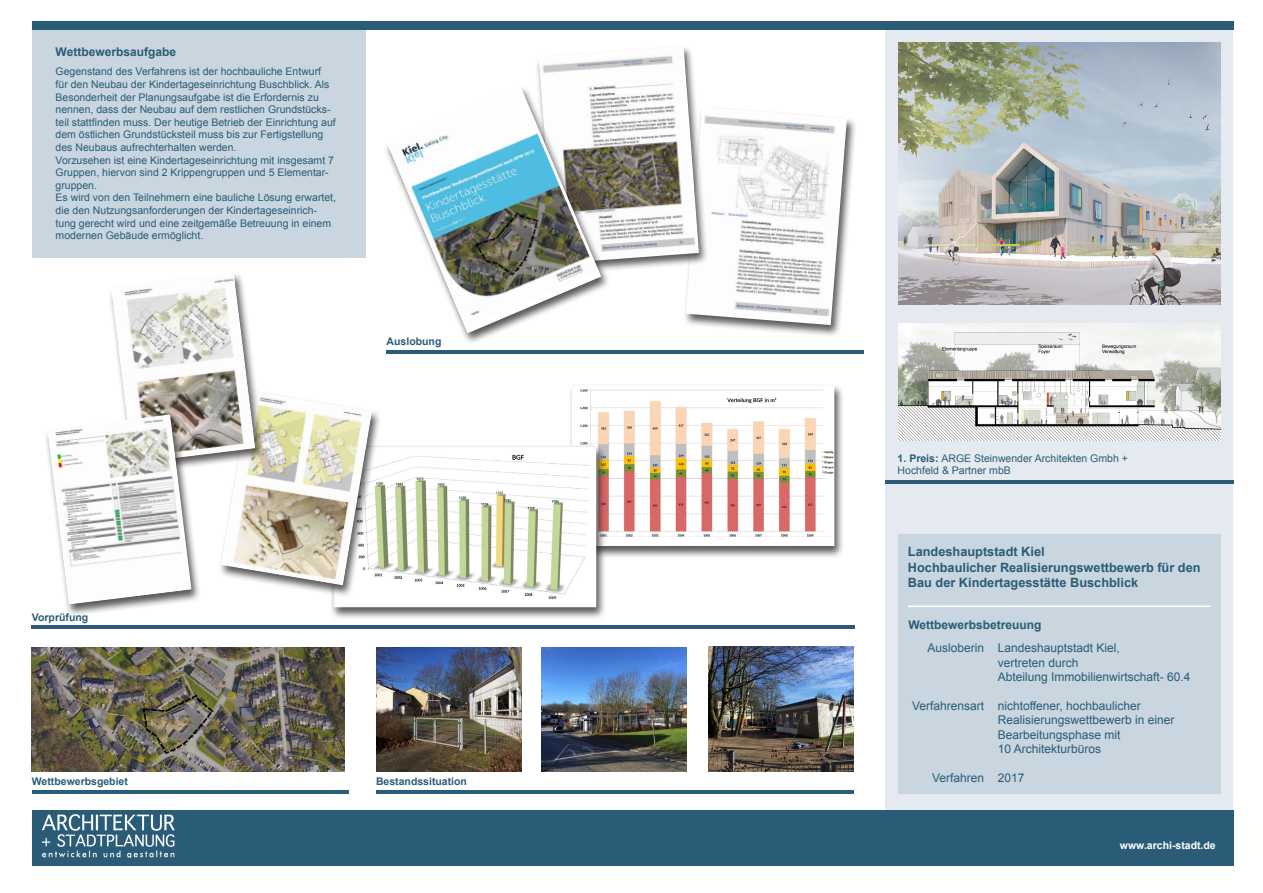
<style>
.page{position:relative;width:1263px;height:893px;background:#fff}
.page>*{position:absolute;margin:0;border:0;box-sizing:border-box;transform-origin:0 0}
.t1{font:700 12.75px/15.3px "Arial";color:#2a5c77}
.t2{font:12px "Arial";color:#2a5c77}
.t3{font:700 12px "Arial";color:#2a5c77}
.t4{font:10.5px/12.6px "Arial";color:#2a5c77}
.t5{font:700 10.5px "Arial";color:#2a5c77}
.t6{font:700 10.5px "Arial";color:#fff}
.s1{font-weight:700}
</style>
<div class="page">
<div style="left:568px;top:384px;width:277px;height:174px;background:#231f20;opacity:.75"></div>
<div style="left:572px;top:386px;width:262px;height:159px;background:#fff"></div>
<img style="left:580px;top:389px;width:252px;height:148px">
<div style="left:330px;top:445px;width:277px;height:175px;background:#231f20;opacity:.75"></div>
<img style="left:372px;top:448px;width:222px;height:157px">
<div style="left:334px;top:446px;width:262px;height:161px;border:1px solid #fff"></div>
<div style="left:885px;top:30px;width:348px;height:824px;background:#e4eaef"></div>
<div style="left:218px;top:390px;width:164px;height:207px;background:#231f20;opacity:.75"></div>
<img style="left:898px;top:43px;width:322px;height:262px">
<div style="left:898px;top:535px;width:322px;height:259px;background:#c9d5df"></div>
<div style="left:32px;top:29px;width:334px;height:228px;background:#c9d5df"></div>
<div style="left:32px;top:21px;width:1201px;height:8px;background:#2a5c77"></div>
<hr style="left:908px;top:605px;width:303px;height:2px;background:#fff">
<div style="left:32px;top:810px;width:1202px;height:55px;background:#2a5c77"></div>
<img style="left:43px;top:815px;width:132px;height:42px">
<hr style="left:387px;top:350px;width:477px;height:3px;background:#2a5c77">
<hr style="left:32px;top:790px;width:316px;height:4px;background:#2a5c77">
<hr style="left:376px;top:790px;width:478px;height:4px;background:#2a5c77">
<div style="left:682px;top:106px;width:175px;height:231px;background:#231f20;opacity:.75"></div>
<svg style="left:538px;top:47px;width:310px;height:279px"></svg>
<div style="left:383px;top:85px;width:228px;height:260px;background:#231f20;opacity:.75"></div>
<svg style="left:386px;top:85px;width:216px;height:249px"></svg>
<img style="left:32px;top:647px;width:312px;height:124px">
<img style="left:376px;top:647px;width:146px;height:124px">
<div style="left:44px;top:413px;width:157px;height:203px;background:#231f20;opacity:.75"></div>
<svg style="left:47px;top:274px;width:325px;height:331px"></svg>
<hr style="left:32px;top:626px;width:823px;height:3px;background:#2a5c77">
<img style="left:541px;top:647px;width:146px;height:124px">
<img style="left:708px;top:647px;width:146px;height:124px">
<hr style="left:885px;top:480px;width:348px;height:3px;background:#2a5c77">
<img style="left:898px;top:323px;width:322px;height:117px">
<p class="t3" style="left:56px;top:44px;width:122px">Wettbewerbsaufgabe</p>
<p class="t4" style="left:56px;top:66px;width:282px">Gegenstand des Verfahrens ist der hochbauliche Entwurf für den Neubau der Kindertageseinrichtung Buschblick. Als Besonderheit der Planungsaufgabe ist die Erfordernis zu nennen, dass der Neubau auf dem restlichen Grundstücks&shy;teil stattfinden muss. Der heutige Betrieb der Einrichtung auf dem östlichen Grundstücksteil muss bis zur Fertigstellung</p>
<p class="t4" style="left:56px;top:141px;width:182px">des Neubaus aufrechterhalten werden.</p>
<p class="t4" style="left:56px;top:154px;width:280px">Vorzusehen ist eine Kindertageseinrichtung mit insgesamt 7<br>Gruppen, hiervon sind 2 Krippengruppen und 5 Elementar&shy;gruppen.</p>
<p class="t4" style="left:56px;top:192px;width:282px">Es wird von den Teilnehmern eine bauliche Lösung erwartet, die den Nutzungsanforderungen der Kindertageseinrich&shy;tung gerecht wird und eine zeitgemäße Betreuung in einem modernen Gebäude ermöglicht.</p>
<p class="t5" style="left:387px;top:334px;width:56px">Auslobung</p>
<p class="t5" style="left:32px;top:610px;width:58px">Vorprüfung</p>
<p class="t5" style="left:32px;top:775px;width:98px">Wettbewerbsgebiet</p>
<p class="t5" style="left:376px;top:774px;width:93px">Bestandssituation</p>
<p class="t4" style="left:898px;top:452px;width:232px"><span class="s1">1. Preis:</span> ARGE Steinwender Architekten Gmbh +</p>
<p class="t4" style="left:898px;top:464px;width:115px">Hochfeld &amp; Partner mbB</p>
<p class="t1" style="left:908px;top:545px;width:138px">Landeshauptstadt Kiel</p>
<p class="t1" style="left:908px;top:560px;width:294px">Hochbaulicher Realisierungswettbewerb für den<br>Bau der Kindertagesstätte Buschblick</p>
<p class="t3" style="left:908px;top:617px;width:135px">Wettbewerbsbetreuung</p>
<p class="t2" style="left:927px;top:640px;width:58px">Ausloberin</p>
<p class="t2" style="left:912px;top:698px;width:74px">Verfahrensart</p>
<p class="t2" style="left:932px;top:770px;width:54px">Verfahren</p>
<p class="t2" style="left:998px;top:640px;width:124px">Landeshauptstadt Kiel,</p>
<p class="t2" style="left:998px;top:655px;width:82px">vertreten durch</p>
<p class="t2" style="left:998px;top:669px;width:194px">Abteilung Immobilienwirtschaft- 60.4</p>
<p class="t2" style="left:998px;top:698px;width:145px">nichtoffener, hochbaulicher</p>
<p class="t2" style="left:998px;top:712px;width:178px">Realisierungswettbewerb in einer</p>
<p class="t2" style="left:998px;top:727px;width:124px">Bearbeitungsphase mit</p>
<p class="t2" style="left:998px;top:741px;width:105px">10 Architekturbüros</p>
<p class="t2" style="left:998px;top:770px;width:28px">2017</p>
<p class="t6" style="left:1120px;top:838px;width:97px">www.archi-stadt.de</p>
</div>
